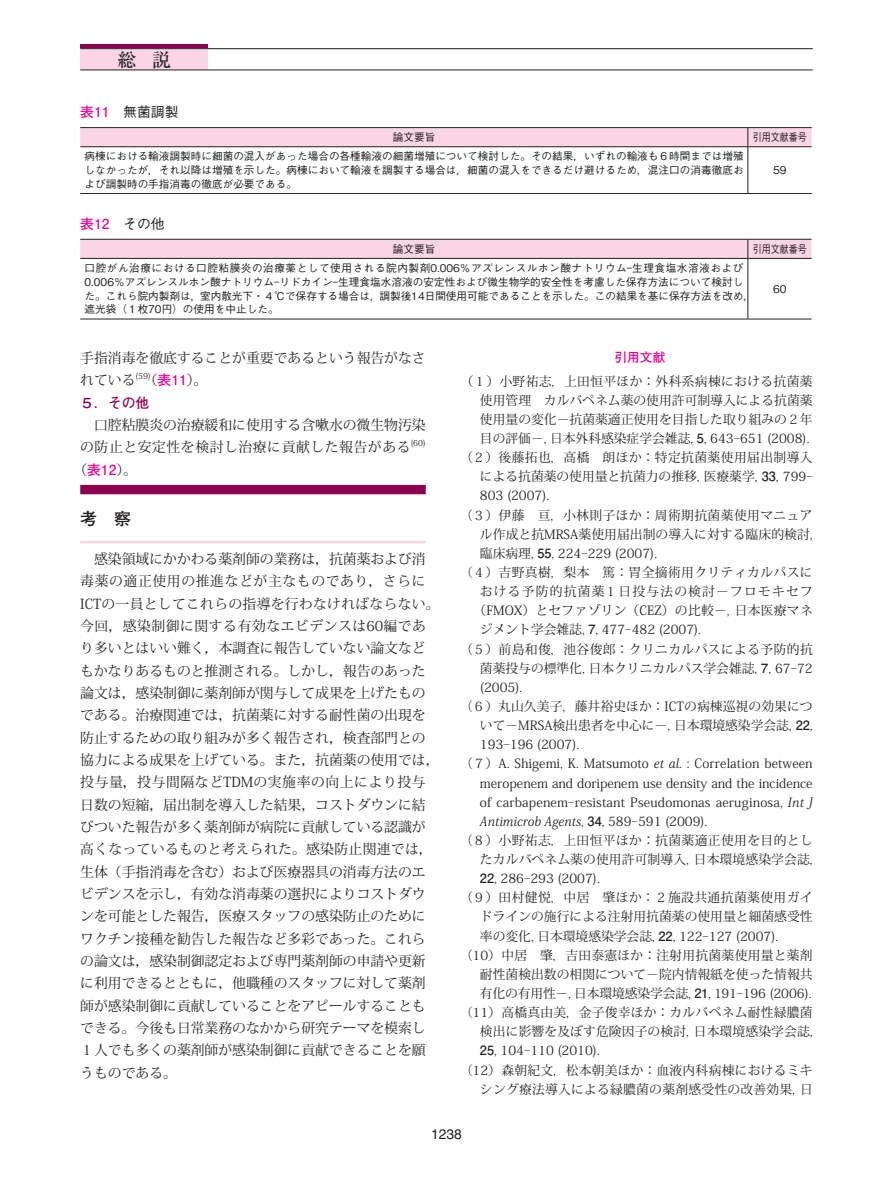
<style>
.page{position:relative;width:893px;height:1191px;background:#fff}
.page>*{position:absolute;margin:0;border:0;box-sizing:border-box;transform-origin:0 0}
.t1{font:19.2px "Ryumin Pro Medium 90 pv RKSJ H";color:#231f20}
.t2{font:700 16.95px "Futo Go B101 Pro";color:#231f20}
.t3{font:13.8px/22.4px "Koz Min Pro";color:#231f20}
.t4{font:500 13.8px "Gothic BBB Pro";color:#231f20}
.t5{font:700 13.8px "Futo Go B101 Pro";color:#ed028c}
.t6{font:700 13.8px "Futo Go B101 Pro";color:#8d0052}
.t7{font:13.8px "Helvetica";color:#231f20}
.t8{font:12.75px "Koz Min Pro";letter-spacing:.005em;color:#231f20}
.t9{font:12.75px "Koz Min Pro";letter-spacing:.005em;color:#231f20;scale:.85 1}
.t10{font:12.75px "Koz Min Pro";letter-spacing:.035em;color:#231f20;scale:.85 1}
.t11{font:12.75px "Koz Min Pro";letter-spacing:.03em;color:#231f20;scale:.85 1}
.t12{font:12.75px "Koz Min Pro";letter-spacing:.025em;color:#231f20}
.t13{font:12.75px "Koz Min Pro";letter-spacing:.03em;color:#231f20}
.t14{font:12.75px "Koz Min Pro";letter-spacing:.095em;color:#231f20}
.t15{font:700 12.75px "Futo Go B101 Pro";color:#ed028c}
.t16{font:500 10.65px/13.8px "Gothic BBB Pro";color:#231f20;text-align:justify}
.t17{font:500 10.65px "Gothic BBB Pro";color:#231f20;scale:.85 1}
.t18{font:8.1px "Koz Min Pro";color:#231f20}
.s1{font-family:"Futo Go B101 Pro";font-weight:700;color:#ed028c}
.s2{font-family:"Gothic BBB Pro";font-weight:500;color:#231f20}
.s3{font-family:"Futo Go B101 Pro";font-weight:700}
</style>
<div class="page">
<div style="left:80px;top:485px;width:346px;height:9px;background:#8d0052"></div>
<hr style="left:80px;top:541px;width:346px;height:2px;background:#fad5e5">
<div style="left:80px;top:44px;width:128px;height:5px;background:#8d0052"></div>
<div style="left:80px;top:49px;width:128px;height:21px;background:#fad5e5"></div>
<hr style="left:80px;top:48px;width:733px;height:1px;background:#231f20">
<hr style="left:80px;top:70px;width:733px;height:1px;background:#231f20">
<div style="left:80px;top:128px;width:732px;height:18px;background:#fad5e5"></div>
<hr style="left:80px;top:146px;width:668px;height:1px;background:#231f20">
<hr style="left:748px;top:146px;width:64px;height:1px;background:#231f20">
<hr style="left:748px;top:147px;width:1px;height:46px;background:#231f20">
<hr style="left:80px;top:193px;width:668px;height:1px;background:#231f20">
<hr style="left:748px;top:193px;width:64px;height:1px;background:#231f20">
<hr style="left:80px;top:127px;width:668px;height:1px;background:#231f20">
<hr style="left:748px;top:127px;width:64px;height:1px;background:#231f20">
<div style="left:80px;top:240px;width:732px;height:18px;background:#fad5e5"></div>
<hr style="left:80px;top:258px;width:668px;height:1px;background:#231f20">
<hr style="left:748px;top:258px;width:64px;height:1px;background:#231f20">
<hr style="left:748px;top:259px;width:1px;height:60px;background:#231f20">
<hr style="left:80px;top:319px;width:668px;height:1px;background:#231f20">
<hr style="left:748px;top:319px;width:64px;height:1px;background:#231f20">
<hr style="left:80px;top:239px;width:668px;height:1px;background:#231f20">
<hr style="left:748px;top:239px;width:64px;height:1px;background:#231f20">
<h1 class="t1" style="left:117px;top:45px;width:56px">総 説</h1>
<p class="t4" style="left:80px;top:101px;width:100px"><span class="s1">表11</span> 無菌調製</p>
<p class="t16" style="left:393px;top:129px;width:44px">論文要旨</p>
<p class="t17" style="left:753px;top:129px;width:65px">引用文献番号</p>
<p class="t16" style="left:85px;top:148px;width:661px">病棟における輸液調製時に細菌の混入があった場合の各種輸液の細菌増殖について検討した。その結果，いずれの輸液も６時間までは増殖しなかったが，それ以降は増殖を示した。病棟において輸液を調製する場合は，細菌の混入をできるだけ避けるため，混注口の消毒徹底および調製時の手指消毒の徹底が必要である。</p>
<p class="t16" style="left:773px;top:162px;width:15px">59</p>
<p class="t5" style="left:80px;top:213px;width:86px">表12 <span class="s2">その他</span></p>
<p class="t16" style="left:393px;top:241px;width:44px">論文要旨</p>
<p class="t17" style="left:753px;top:240px;width:65px">引用文献番号</p>
<p class="t16" style="left:85px;top:260px;width:671px;text-align:left">口腔がん治療における口腔粘膜炎の治療薬として使用される院内製剤0.006％アズレンスルホン酸ナトリウム-生理食塩水溶液および0.006％アズレンスルホン酸ナトリウム-リドカイン-生理食塩水溶液の安定性および微生物学的安全性を考慮した保存方法について検討した。これら院内製剤は，室内散光下・４℃で保存する場合は，調製後14日間使用可能であることを示した。この結果を基に保存方法を改め，遮光袋（１枚70円）の使用を中止した。</p>
<p class="t16" style="left:773px;top:280px;width:15px">60</p>
<p class="t3" style="left:80px;top:346px;width:347px">手指消毒を徹底することが重要であるという報告がなされている</p>
<p class="t18" style="left:136px;top:370px;width:17px">(59)</p>
<p class="t3" style="left:144px;top:369px;width:65px">（<span class="s1">表11</span>）。</p>
<p class="t6" style="left:80px;top:391px;width:71px">５．その他</p>
<p class="t3" style="left:80px;top:413px;width:347px">　口腔粘膜炎の治療緩和に使用する含嗽水の微生物汚染の防止と安定性を検討し治療に貢献した報告がある</p>
<p class="t18" style="left:411px;top:437px;width:17px">(60)</p>
<p class="t3" style="left:73px;top:458px;width:65px">（<span class="s1">表12</span>）。</p>
<p class="t2" style="left:80px;top:505px;width:53px">考 察</p>
<p class="t3" style="left:80px;top:547px;width:361px">　感染領域にかかわる薬剤師の業務は，抗菌薬および消毒薬の適正使用の推進などが主なものであり，さらに<br>ICTの一員としてこれらの指導を行わなければならない。今回，感染制御に関する有効なエビデンスは60編であり多いとはいい難く，本調査に報告していない論文などもかなりあるものと推測される。しかし，報告のあった論文は，感染制御に薬剤師が関与して成果を上げたものである。治療関連では，抗菌薬に対する耐性菌の出現を防止するための取り組みが多く報告され，検査部門との協力による成果を上げている。また，抗菌薬の使用では，投与量，投与間隔などTDMの実施率の向上により投与日数の短縮，届出制を導入した結果，コストダウンに結びついた報告が多く薬剤師が病院に貢献している認識が高くなっているものと考えられた。感染防止関連では，生体（手指消毒を含む）および医療器具の消毒方法のエビデンスを示し，有効な消毒薬の選択によりコストダウンを可能とした報告，医療スタッフの感染防止のためにワクチン接種を勧告した報告など多彩であった。これらの論文は，感染制御認定および専門薬剤師の申請や更新に利用できるとともに，他職種のスタッフに対して薬剤師が感染制御に貢献していることをアピールすることもできる。今後も日常業務のなかから研究テーマを模索し<br>１人でも多くの薬剤師が感染制御に貢献できることを願うものである。</p>
<p class="t15" style="left:614px;top:347px;width:53px">引用文献</p>
<p class="t13" style="left:461px;top:372px;width:353px">（１）小野祐志, 上田恒平ほか：外科系病棟における抗菌薬</p>
<p class="t8" style="left:480px;top:391px;width:334px">使用管理　カルバペネム薬の使用許可制導入による抗菌薬</p>
<p class="t8" style="left:480px;top:410px;width:334px">使用量の変化−抗菌薬適正使用を目指した取り組みの２年</p>
<p class="t8" style="left:480px;top:429px;width:331px">目の評価−, 日本外科感染症学会雑誌, <span class="s3">5</span>, 643-651 (2008).</p>
<p class="t10" style="left:462px;top:448px;width:414px">（２）後藤拓也, 高橋　朗ほか：特定抗菌薬使用届出制導入</p>
<p class="t8" style="left:480px;top:467px;width:334px">による抗菌薬の使用量と抗菌力の推移, 医療薬学, <span class="s3">33</span>, 799-</p>
<p class="t8" style="left:480px;top:486px;width:71px">803 (2007).</p>
<p class="t10" style="left:462px;top:506px;width:414px">（３）伊藤　亘, 小林則子ほか：周術期抗菌薬使用マニュア</p>
<p class="t8" style="left:480px;top:525px;width:334px">ル作成と抗MRSA薬使用届出制の導入に対する臨床的検討,</p>
<p class="t8" style="left:480px;top:544px;width:179px">臨床病理, <span class="s3">55</span>, 224-229 (2007).</p>
<p class="t10" style="left:462px;top:563px;width:414px">（４）吉野真樹, 梨本　篤：胃全摘術用クリティカルパスに</p>
<p class="t14" style="left:480px;top:582px;width:334px">おける予防的抗菌薬１日投与法の検討−フロモキセフ</p>
<p class="t12" style="left:474px;top:601px;width:341px">（FMOX）とセファゾリン（CEZ）の比較−, 日本医療マネ</p>
<p class="t8" style="left:480px;top:620px;width:223px">ジメント学会雑誌, <span class="s3">7</span>, 477-482 (2007).</p>
<p class="t11" style="left:462px;top:640px;width:414px">（５）前島和俊, 池谷俊郎：クリニカルパスによる予防的抗</p>
<p class="t8" style="left:480px;top:659px;width:334px">菌薬投与の標準化, 日本クリニカルパス学会雑誌, <span class="s3">7</span>, 67-72</p>
<p class="t8" style="left:480px;top:678px;width:44px">(2005).</p>
<p class="t9" style="left:462px;top:697px;width:414px">（６）丸山久美子, 藤井裕史ほか：ICTの病棟巡視の効果につ</p>
<p class="t8" style="left:480px;top:716px;width:334px">いて−MRSA検出患者を中心に−, 日本環境感染学会誌, <span class="s3">22</span>,</p>
<p class="t8" style="left:480px;top:735px;width:101px">193-196 (2007).</p>
<p class="t9" style="left:462px;top:754px;width:414px">（７）A. Shigemi, K. Matsumoto et al. : Correlation between</p>
<p class="t8" style="left:480px;top:774px;width:334px">meropenem and doripenem use density and the incidence</p>
<p class="t8" style="left:480px;top:793px;width:336px">of carbapenem-resistant Pseudomonas aeruginosa, Int J</p>
<p class="t8" style="left:480px;top:812px;width:229px">Antimicrob Agents, <span class="s3">34</span>, 589-591 (2009).</p>
<p class="t11" style="left:462px;top:831px;width:414px">（８）小野祐志, 上田恒平ほか：抗菌薬適正使用を目的とし</p>
<p class="t8" style="left:480px;top:850px;width:334px">たカルバペネム薬の使用許可制導入, 日本環境感染学会誌,</p>
<p class="t8" style="left:480px;top:869px;width:121px"><span class="s3">22</span>, 286-293 (2007).</p>
<p class="t10" style="left:462px;top:888px;width:414px">（９）田村健悦, 中居　肇ほか：２施設共通抗菌薬使用ガイ</p>
<p class="t8" style="left:480px;top:907px;width:334px">ドラインの施行による注射用抗菌薬の使用量と細菌感受性</p>
<p class="t8" style="left:480px;top:927px;width:300px">率の変化, 日本環境感染学会誌, <span class="s3">22</span>, 122-127 (2007).</p>
<p class="t9" style="left:462px;top:946px;width:414px">（10）中居　肇, 吉田泰憲ほか：注射用抗菌薬使用量と薬剤</p>
<p class="t8" style="left:480px;top:965px;width:334px">耐性菌検出数の相関について−院内情報紙を使った情報共</p>
<p class="t8" style="left:480px;top:984px;width:333px">有化の有用性−, 日本環境感染学会誌, <span class="s3">21</span>, 191-196 (2006).</p>
<p class="t9" style="left:462px;top:1003px;width:414px">（11）高橋真由美, 金子俊幸ほか：カルバペネム耐性緑膿菌</p>
<p class="t8" style="left:480px;top:1022px;width:334px">検出に影響を及ぼす危険因子の検討, 日本環境感染学会誌,</p>
<p class="t8" style="left:480px;top:1041px;width:121px"><span class="s3">25</span>, 104-110 (2010).</p>
<p class="t9" style="left:462px;top:1061px;width:414px">（12）森朝紀文, 松本朝美ほか：血液内科病棟におけるミキ</p>
<p class="t8" style="left:480px;top:1080px;width:334px">シング療法導入による緑膿菌の薬剤感受性の改善効果, 日</p>
<p class="t7" style="left:431px;top:1126px;width:32px">1238</p>
</div>
